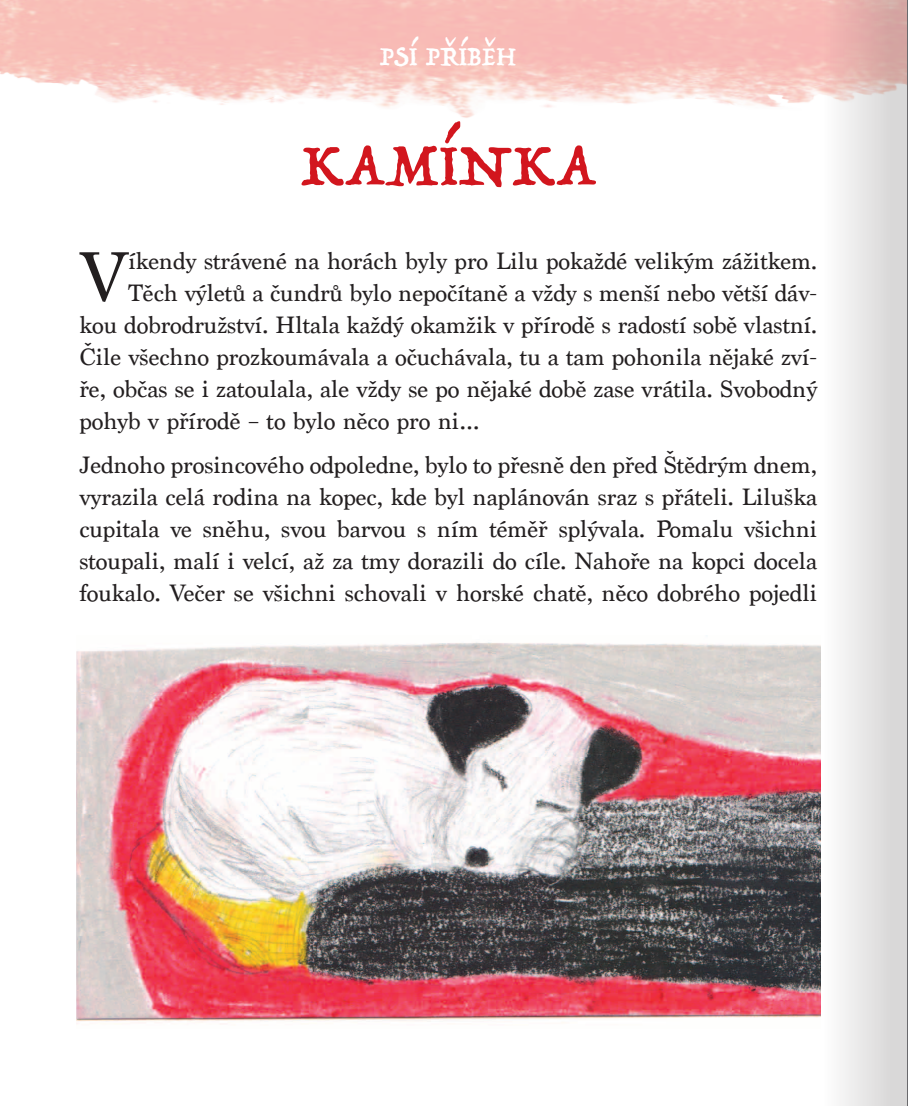
<style>
.page{position:relative;width:908px;height:1106px;background:#fff}
.page>*{position:absolute;margin:0;border:0;box-sizing:border-box;transform-origin:0 0}
.t1{font:73.2px "Marion";color:#231f20}
.t2{font:66px "Trattatello";color:#d2161e}
.t3{font:30px "Trattatello";color:#fff}
.t4{font:25px/32px "Marion";color:#231f20;text-align:justify}
</style>
<div class="page">
<img style="left:76px;top:635px;width:726px;height:388px">
<svg style="left:802px;top:0;width:104px;height:1106px"></svg>
<hr style="left:906px;top:0;width:1px;height:1106px;background:#69696c">
<p class="t3" style="left:379px;top:37px;width:77px">PSÍ PŘÍBĚH</p>
<h2 class="t2" style="left:301px;top:123px;width:44px">KAMÍNKA</h2>
<h1 class="t1" style="left:80px;top:233px;width:49px">V</h1>
<p class="t4" style="left:128px;top:245px;width:690px">íkendy strávené na horách byly pro Lilu pokaždé velikým zážitkem.</p>
<p class="t4" style="left:128px;top:277px;width:690px">Těch výletů a čundrů bylo nepočítaně a vždy s menší nebo větší dáv-</p>
<p class="t4" style="left:79px;top:309px;width:738px">kou dobrodružství. Hltala každý okamžik v přírodě s radostí sobě vlastní.</p>
<p class="t4" style="left:79px;top:341px;width:738px">Čile všechno prozkoumávala a očuchávala, tu a tam pohonila nějaké zví-</p>
<p class="t4" style="left:79px;top:373px;width:739px">ře, občas se i zatoulala, ale vždy se po nějaké době zase vrátila. Svobodný</p>
<p class="t4" style="left:79px;top:405px;width:402px">pohyb v přírodě – to bylo něco pro ni…</p>
<p class="t4" style="left:79px;top:449px;width:739px">Jednoho prosincového odpoledne, bylo to přesně den před Štědrým dnem, vyrazila celá rodina na kopec, kde byl naplánován sraz s přáteli. Liluška cupitala ve sněhu, svou barvou s ním téměř splývala. Pomalu všichni stoupali, malí i velcí, až za tmy dorazili do cíle. Nahoře na kopci docela foukalo. Večer se všichni schovali v horské chatě, něco dobrého pojedli</p>
</div>
